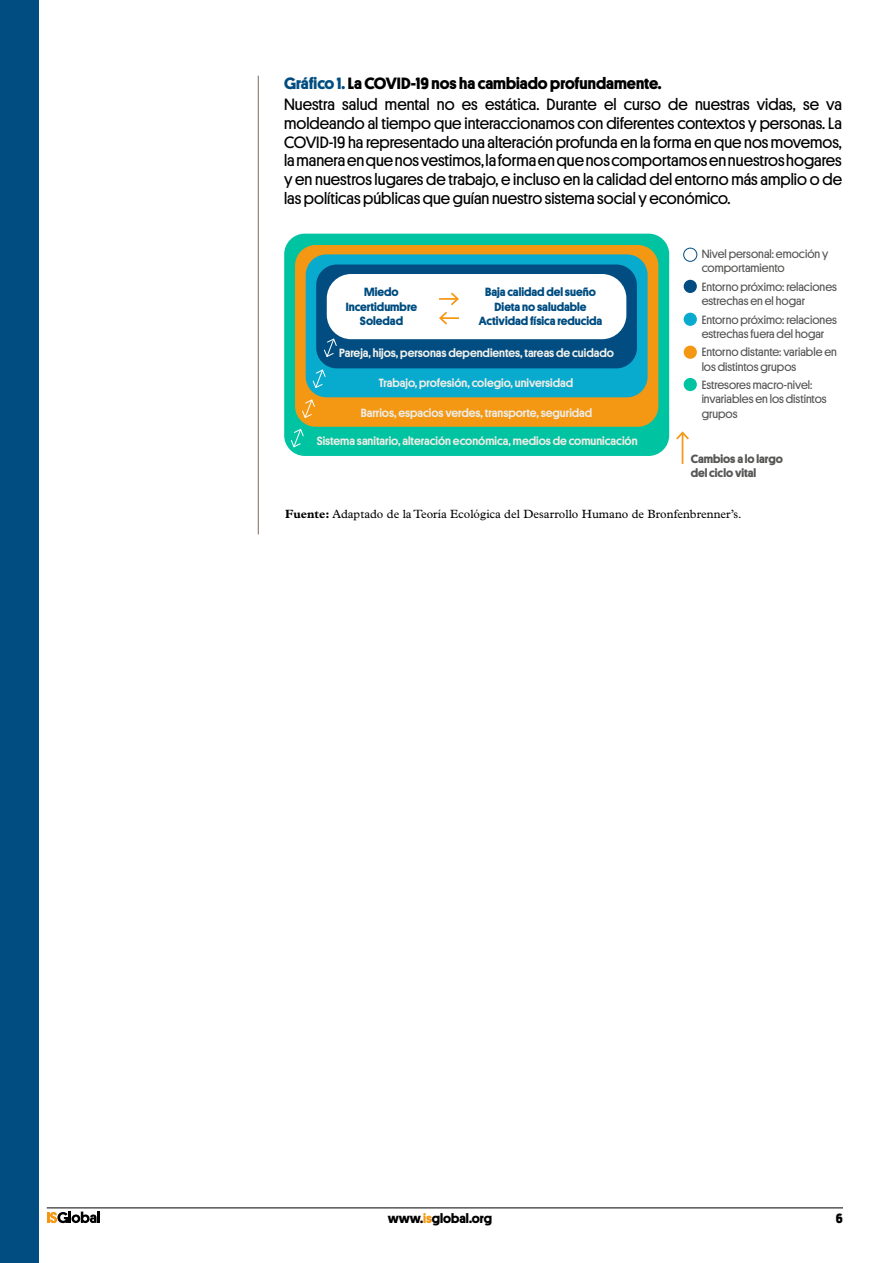
<style>
.page{position:relative;width:893px;height:1263px;background:#fff}
.page>*{position:absolute;margin:0;border:0;box-sizing:border-box;transform-origin:0 0}
.text_base{font:16.5px/18.8px "Platform";color:#000;text-align:justify}
.text_base-2{font:700 16.5px "Platform";color:#000}
.t1{font:700 13.5px "Platform";color:#000}
.t2{font:12px/14.2px "Platform";color:#575756}
.t3{font:500 12px "Platform";color:#edece5}
.t4{font:700 12px/14.5px "Platform";color:#014d81;text-align:center}
.text_base-3{font:12px "Plantin";color:#000}
.t5{font:500 12px "Platform";color:#f1f0ea}
.t6{font:700 12px/14.5px "Platform";color:#575756}
.s1{color:#014d81}
.s2{font-weight:700}
.s3{color:#f49712}
</style>
<div class="page">
<svg style="left:47px;top:1211px;width:53px;height:12px"></svg>
<hr style="left:47px;top:1207px;width:796px;height:1px;background:#000">
<div style="left:0;top:0;width:38px;height:1263px;background:#014d81"></div>
<hr style="left:258px;top:76px;width:1px;height:458px;background:#867b77">
<div style="left:284px;top:234px;width:385px;height:222px;background:#00c4a1;border-radius:21px"></div>
<div style="left:295px;top:245px;width:363px;height:182px;background:#f49712;border-radius:21px"></div>
<div style="left:306px;top:254px;width:342px;height:143px;background:#08abce;border-radius:21px"></div>
<div style="left:316px;top:264px;width:321px;height:104px;background:#014d81;border-radius:21px"></div>
<div style="left:327px;top:274px;width:299px;height:65px;background:#fff;border-radius:24px"></div>
<svg style="left:439px;top:292px;width:20px;height:33px"></svg>
<hr style="left:682px;top:433px;width:1px;height:31px;background:#f49712">
<svg style="left:676px;top:431px;width:13px;height:10px"></svg>
<svg style="left:312px;top:369px;width:14px;height:20px"></svg>
<svg style="left:324px;top:338px;width:13px;height:19px"></svg>
<svg style="left:302px;top:399px;width:13px;height:19px"></svg>
<svg style="left:290px;top:428px;width:14px;height:20px"></svg>
<div style="left:683px;top:248px;width:14px;height:14px;border:1px solid #014d81;border-radius:50%"></div>
<div style="left:684px;top:280px;width:13px;height:13px;background:#014d81;border-radius:50%"></div>
<div style="left:684px;top:313px;width:13px;height:13px;background:#08abce;border-radius:50%"></div>
<div style="left:684px;top:346px;width:13px;height:13px;background:#f49712;border-radius:50%"></div>
<div style="left:684px;top:378px;width:13px;height:13px;background:#00c4a1;border-radius:50%"></div>
<p class="text_base-2" style="left:284px;top:71px;width:379px"><span class="s1">Gráfico 1.</span> La COVID-19 nos ha cambiado profundamente.</p>
<p class="text_base" style="left:284px;top:94px;width:559px">Nuestra salud mental no es estática. Durante el curso de nuestras vidas, se va moldeando al tiempo que interaccionamos con diferentes contextos y personas. La COVID-19 ha representado una alteración profunda en la forma en que nos movemos, la manera en que nos vestimos, la forma en que nos comportamos en nuestros hogares y en nuestros lugares de trabajo, e incluso en la calidad del entorno más amplio o de las políticas públicas que guían nuestro sistema social y económico.</p>
<p class="t4" style="left:346px;top:284px;width:73px">Miedo<br>Incertidumbre</p>
<p class="t4" style="left:360px;top:313px;width:45px">Soledad</p>
<p class="t4" style="left:485px;top:284px;width:112px">Baja calidad del sueño</p>
<p class="t4" style="left:495px;top:299px;width:93px">Dieta no saludable</p>
<p class="t4" style="left:479px;top:313px;width:125px">Actividad física reducida</p>
<p class="t5" style="left:339px;top:344px;width:276px">Pareja, hijos, personas dependientes, tareas de cuidado</p>
<p class="t3" style="left:379px;top:374px;width:196px">Trabajo, profesión, colegio, universidad</p>
<p class="t3" style="left:361px;top:404px;width:233px">Barrios, espacios verdes, transporte, seguridad</p>
<p class="t3" style="left:317px;top:432px;width:322px">Sistema sanitario, alteración económica, medios de comunicación</p>
<p class="t2" style="left:702px;top:246px;width:128px">Nivel personal: emoción y comportamiento</p>
<p class="t2" style="left:702px;top:279px;width:137px">Entorno próximo: relaciones estrechas en el hogar</p>
<p class="t2" style="left:702px;top:311px;width:137px">Entorno próximo: relaciones estrechas fuera del hogar</p>
<p class="t2" style="left:702px;top:344px;width:137px">Entorno distante: variable en los distintos grupos</p>
<p class="t2" style="left:702px;top:377px;width:126px">Estresores macro-nivel: invariables en los distintos grupos</p>
<p class="t6" style="left:691px;top:450px;width:94px">Cambios a lo largo del ciclo vital</p>
<p class="text_base-3" style="left:285px;top:507px;width:458px"><span class="s2">Fuente:</span> Adaptado de la Teoría Ecológica del Desarrollo Humano de Bronfenbrenner’s.</p>
<p class="t1" style="left:388px;top:1208px;width:106px">www.<span class="s3">is</span>global.org</p>
<p class="t1" style="left:836px;top:1208px;width:9px">6</p>
</div>
